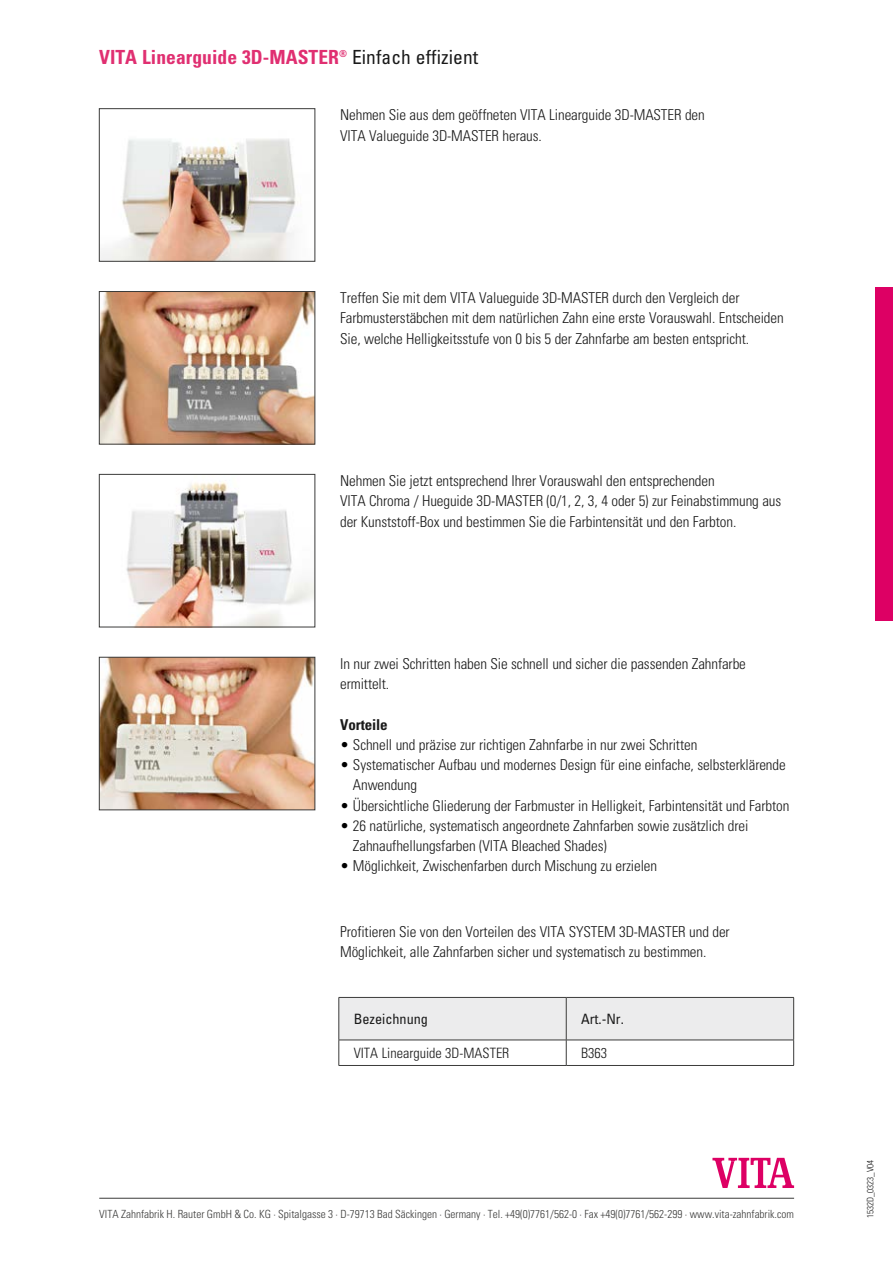
<style>
.page{position:relative;width:893px;height:1263px;background:#fff}
.page>*{position:absolute;margin:0;border:0;box-sizing:border-box;transform-origin:0 0}
.t1{font:700 condensed 19.5px "Univers LT";letter-spacing:.005em;color:#e02f71}
.t2{font:300 condensed 15px/20.2px "Univers";letter-spacing:-.005em;color:#1a1a1a}
.t3{font:700 condensed 15px "Univers";letter-spacing:-.005em;color:#1a1a1a}
.t4{font:300 condensed 14.25px "Univers LT";color:#1a1a1a}
.t5{font:condensed 14.25px "Univers LT";color:#1a1a1a}
.t6{font:300 condensed 11.25px "Univers";color:#3b3b3a}
.t7{font:300 condensed 9px "Univers";color:#1a1a1a}
.s1{font-weight:400;color:#1a1a1a}
.s2{color:#000}
</style>
<div class="page">
<div style="left:876px;top:287px;width:17px;height:334px;background:#dd0064"></div>
<img style="left:101px;top:138px;width:195px;height:121px">
<div style="left:99px;top:108px;width:216px;height:153px;border:1px solid #3b3b3a"></div>
<img style="left:101px;top:293px;width:212px;height:149px">
<div style="left:99px;top:291px;width:216px;height:153px;border:1px solid #3b3b3a"></div>
<img style="left:126px;top:481px;width:187px;height:144px">
<div style="left:99px;top:474px;width:216px;height:153px;border:1px solid #3b3b3a"></div>
<img style="left:101px;top:659px;width:212px;height:149px">
<div style="left:99px;top:657px;width:216px;height:153px;border:1px solid #3b3b3a"></div>
<hr style="left:99px;top:1198px;width:695px;height:1px;background:#3b3b3a">
<svg style="left:712px;top:1158px;width:82px;height:30px"></svg>
<svg style="left:339px;top:998px;width:455px;height:67px"></svg>
<hr style="left:339px;top:1065px;width:227px;height:1px;background:#3b3b3a">
<hr style="left:566px;top:1065px;width:228px;height:1px;background:#3b3b3a">
<hr style="left:339px;top:997px;width:227px;height:1px;background:#3b3b3a">
<hr style="left:339px;top:998px;width:1px;height:42px;background:#3b3b3a">
<hr style="left:566px;top:997px;width:228px;height:1px;background:#3b3b3a">
<hr style="left:566px;top:998px;width:1px;height:42px;background:#3b3b3a">
<hr style="left:793px;top:998px;width:1px;height:42px;background:#3b3b3a">
<hr style="left:339px;top:1040px;width:227px;height:1px;background:#3b3b3a">
<hr style="left:566px;top:1040px;width:228px;height:1px;background:#3b3b3a">
<h1 class="t1" style="left:99px;top:45px;width:381px">VITA Linearguide 3D-MASTER<sup>®</sup> <span class="s1">Einfach effizient</span></h1>
<p class="t2" style="left:340px;top:105px;width:366px">Nehmen Sie aus dem geöffneten VITA Linearguide 3D-MASTER den<br>VITA Valueguide 3D-MASTER heraus.</p>
<p class="t2" style="left:340px;top:288px;width:445px">Treffen Sie mit dem VITA Valueguide 3D-MASTER durch den Vergleich der<br>Farbmusterstäbchen mit dem natürlichen Zahn eine erste Vorauswahl. Entscheiden<br>Sie, welche Helligkeitsstufe von 0 bis 5 der Zahnfarbe am besten entspricht.</p>
<p class="t2" style="left:340px;top:471px;width:443px">Nehmen Sie jetzt entsprechend Ihrer Vorauswahl den entsprechenden<br>VITA Chroma / Hueguide 3D-MASTER (0/1, 2, 3, 4 oder 5) zur Feinabstimmung aus der Kunststoff-Box und bestimmen Sie die Farbintensität und den Farbton.</p>
<p class="t2" style="left:340px;top:653px;width:407px">In nur zwei Schritten haben Sie schnell und sicher die passenden Zahnfarbe ermittelt.</p>
<p class="t3" style="left:340px;top:715px;width:49px">Vorteile</p>
<p class="t2" style="left:340px;top:734px;width:359px"><span class="s2">•</span> Schnell und präzise zur richtigen Zahnfarbe in nur zwei Schritten</p>
<p class="t2" style="left:353px;top:755px;width:434px;text-indent:-13px"><span class="s2">•</span> Systematischer Aufbau und modernes Design für eine einfache, selbsterklärende<br>Anwendung</p>
<p class="t2" style="left:340px;top:795px;width:451px"><span class="s2">•</span> Übersichtliche Gliederung der Farbmuster in Helligkeit, Farbintensität und Farbton</p>
<p class="t2" style="left:353px;top:815px;width:397px;text-indent:-13px"><span class="s2">•</span> 26 natürliche, systematisch angeordnete Zahnfarben sowie zusätzlich drei<br>Zahnaufhellungsfarben (VITA Bleached Shades)</p>
<p class="t2" style="left:340px;top:856px;width:318px"><span class="s2">•</span> Möglichkeit, Zwischenfarben durch Mischung zu erzielen</p>
<p class="t2" style="left:340px;top:921px;width:391px">Profitieren Sie von den Vorteilen des VITA SYSTEM 3D-MASTER und der<br>Möglichkeit, alle Zahnfarben sicher und systematisch zu bestimmen.</p>
<p class="t5" style="left:354px;top:1010px;width:76px">Bezeichnung</p>
<p class="t5" style="left:581px;top:1010px;width:44px">Art.-Nr.</p>
<p class="t4" style="left:354px;top:1045px;width:157px">VITA Linearguide 3D-MASTER</p>
<p class="t4" style="left:581px;top:1045px;width:28px">B363</p>
<p class="t6" style="left:99px;top:1208px;width:696px">VITA Zahnfabrik H. Rauter GmbH &amp; Co. KG · Spitalgasse 3 · D-79713 Bad Säckingen · Germany · Tel. +49(0)7761/562-0 · Fax +49(0)7761/562-299 · www.vita-zahnfabrik.com</p>
<p class="t7" style="left:865px;top:1218px;width:60px;rotate:-90deg">1532D_0323_V04</p>
</div>
